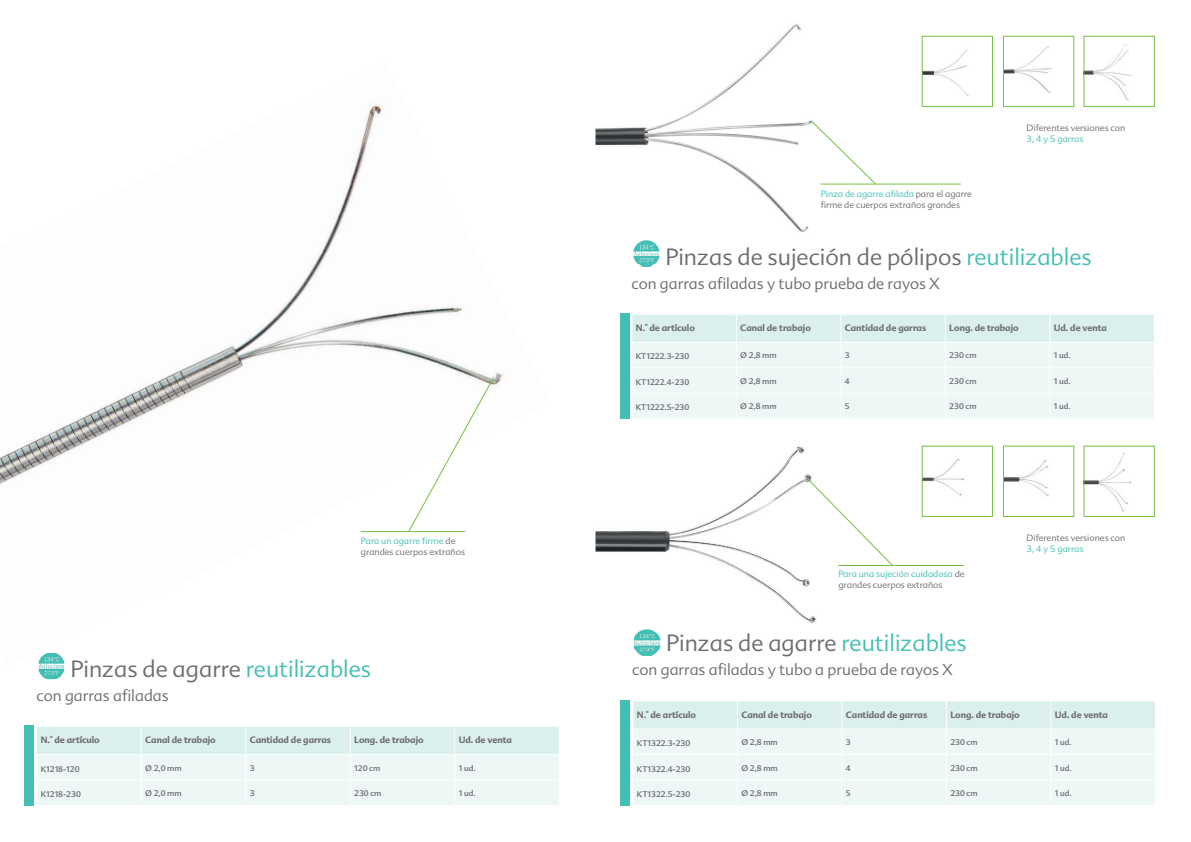
<style>
.page{position:relative;width:1191px;height:842px;background:#fff}
.page>*{position:absolute;margin:0;border:0;box-sizing:border-box;transform-origin:0 0}
.t1{font:300 23px "Advert";color:#6c6d70}
.t2{font:300 15.5px "Advert";color:#6c6d70}
.t3{font:700 9px "Advert";color:#6c6d70}
.t4{font:300 9px/10.8px "Advert";color:#6c6d70}
.t5{font:300 9px/10.8px "Advert";color:#43bfb5}
.t6{font:8px "Advert";color:#6c6d70}
.s1{color:#43bfb5}
.s2{color:#6c6d70}
</style>
<div class="page">
<img style="left:0;top:104px;width:503px;height:549px">
<img style="left:38px;top:653px;width:27px;height:26px">
<svg style="left:38px;top:677px;width:27px;height:1px"></svg>
<div style="left:24px;top:726px;width:10px;height:80px;background:#43bfb5"></div>
<svg style="left:37px;top:727px;width:522px;height:78px;background:#e6f4f2"></svg>
<hr style="left:37px;top:754px;width:104px;height:1px;background:#fff">
<hr style="left:141px;top:754px;width:105px;height:1px;background:#fff">
<hr style="left:246px;top:754px;width:104px;height:1px;background:#fff">
<hr style="left:350px;top:754px;width:105px;height:1px;background:#fff">
<hr style="left:455px;top:754px;width:104px;height:1px;background:#fff">
<hr style="left:37px;top:780px;width:104px;height:1px;background:#fff">
<hr style="left:141px;top:780px;width:105px;height:1px;background:#fff">
<hr style="left:246px;top:780px;width:104px;height:1px;background:#fff">
<hr style="left:350px;top:780px;width:105px;height:1px;background:#fff">
<hr style="left:455px;top:780px;width:104px;height:1px;background:#fff">
<hr style="left:361px;top:531px;width:104px;height:1px;background:#76c043">
<svg style="left:407px;top:376px;width:88px;height:157px"></svg>
<img style="left:595px;top:24px;width:215px;height:228px">
<img style="left:595px;top:446px;width:221px;height:202px">
<img style="left:924px;top:50px;width:45px;height:46px">
<div style="left:922px;top:36px;width:70px;height:71px;border:1px solid #76c043"></div>
<img style="left:924px;top:458px;width:40px;height:38px">
<div style="left:922px;top:446px;width:70px;height:71px;border:1px solid #76c043"></div>
<img style="left:1005px;top:46px;width:47px;height:47px">
<div style="left:1003px;top:36px;width:71px;height:71px;border:1px solid #76c043"></div>
<img style="left:1005px;top:460px;width:44px;height:36px">
<div style="left:1003px;top:446px;width:71px;height:71px;border:1px solid #76c043"></div>
<img style="left:1085px;top:44px;width:47px;height:57px">
<div style="left:1083px;top:36px;width:71px;height:71px;border:1px solid #76c043"></div>
<img style="left:1085px;top:452px;width:47px;height:60px">
<img style="left:633px;top:241px;width:26px;height:26px">
<svg style="left:633px;top:265px;width:26px;height:1px"></svg>
<img style="left:634px;top:629px;width:26px;height:27px">
<svg style="left:634px;top:651px;width:26px;height:1px"></svg>
<div style="left:620px;top:314px;width:9px;height:105px;background:#43bfb5"></div>
<div style="left:620px;top:700px;width:9px;height:106px;background:#43bfb5"></div>
<svg style="left:632px;top:314px;width:522px;height:104px;background:#e7f4f3"></svg>
<hr style="left:632px;top:342px;width:104px;height:1px;background:#fff">
<hr style="left:736px;top:342px;width:105px;height:1px;background:#fff">
<hr style="left:841px;top:342px;width:104px;height:1px;background:#fff">
<hr style="left:945px;top:342px;width:104px;height:1px;background:#fff">
<hr style="left:1049px;top:342px;width:105px;height:1px;background:#fff">
<hr style="left:632px;top:367px;width:104px;height:1px;background:#fff">
<hr style="left:736px;top:367px;width:105px;height:1px;background:#fff">
<hr style="left:841px;top:367px;width:104px;height:1px;background:#fff">
<hr style="left:945px;top:367px;width:104px;height:1px;background:#fff">
<hr style="left:1049px;top:367px;width:105px;height:1px;background:#fff">
<hr style="left:632px;top:393px;width:104px;height:1px;background:#fff">
<hr style="left:736px;top:393px;width:105px;height:1px;background:#fff">
<hr style="left:841px;top:393px;width:104px;height:1px;background:#fff">
<hr style="left:945px;top:393px;width:104px;height:1px;background:#fff">
<hr style="left:1049px;top:393px;width:105px;height:1px;background:#fff">
<svg style="left:633px;top:701px;width:522px;height:104px;background:#e7f4f3"></svg>
<hr style="left:633px;top:729px;width:104px;height:1px;background:#fff">
<hr style="left:737px;top:729px;width:105px;height:1px;background:#fff">
<hr style="left:842px;top:729px;width:104px;height:1px;background:#fff">
<hr style="left:946px;top:729px;width:104px;height:1px;background:#fff">
<hr style="left:1050px;top:729px;width:105px;height:1px;background:#fff">
<hr style="left:633px;top:754px;width:104px;height:1px;background:#fff">
<hr style="left:737px;top:754px;width:105px;height:1px;background:#fff">
<hr style="left:842px;top:754px;width:104px;height:1px;background:#fff">
<hr style="left:946px;top:754px;width:104px;height:1px;background:#fff">
<hr style="left:1050px;top:754px;width:105px;height:1px;background:#fff">
<hr style="left:633px;top:780px;width:104px;height:1px;background:#fff">
<hr style="left:737px;top:780px;width:105px;height:1px;background:#fff">
<hr style="left:842px;top:780px;width:104px;height:1px;background:#fff">
<hr style="left:946px;top:780px;width:104px;height:1px;background:#fff">
<hr style="left:1050px;top:780px;width:105px;height:1px;background:#fff">
<hr style="left:820px;top:184px;width:140px;height:1px;background:#76c043">
<svg style="left:810px;top:120px;width:67px;height:65px"></svg>
<hr style="left:838px;top:565px;width:126px;height:1px;background:#76c043">
<svg style="left:806px;top:477px;width:87px;height:90px"></svg>
<p class="t4" style="left:361px;top:535px;width:106px"><span class="s1">Para un agarre firme</span> de grandes cuerpos extraños</p>
<h1 class="t1" style="left:70px;top:656px;width:302px">Pinzas de agarre <span class="s1">reutilizables</span></h1>
<h2 class="t2" style="left:37px;top:687px;width:134px">con garras afiladas</h2>
<p class="t3" style="left:41px;top:735px;width:61px">N.° de artículo</p>
<p class="t3" style="left:145px;top:735px;width:72px">Canal de trabajo</p>
<p class="t3" style="left:250px;top:735px;width:83px">Cantidad de garras</p>
<p class="t3" style="left:354px;top:735px;width:71px">Long. de trabajo</p>
<p class="t3" style="left:459px;top:735px;width:55px">Ud. de venta</p>
<p class="t6" style="left:41px;top:764px;width:40px">K1218-120</p>
<p class="t6" style="left:145px;top:763px;width:38px">Ø 2,0 mm</p>
<p class="t6" style="left:250px;top:763px;width:6px">3</p>
<p class="t6" style="left:354px;top:763px;width:28px">120 cm</p>
<p class="t6" style="left:459px;top:763px;width:18px">1 ud.</p>
<p class="t6" style="left:41px;top:789px;width:42px">K1218-230</p>
<p class="t6" style="left:145px;top:788px;width:38px">Ø 2,0 mm</p>
<p class="t6" style="left:250px;top:788px;width:6px">3</p>
<p class="t6" style="left:354px;top:788px;width:29px">230 cm</p>
<p class="t6" style="left:459px;top:788px;width:18px">1 ud.</p>
<p class="t4" style="left:821px;top:189px;width:153px"><span class="s1">Pinza de agarre afilada</span> para el agarre firme de cuerpos extraños grandes</p>
<p class="t4" style="left:1026px;top:123px;width:100px">Diferentes versiones con</p>
<p class="t5" style="left:1026px;top:133px;width:58px">3, 4 y 5 garras</p>
<h1 class="t1" style="left:665px;top:243px;width:428px">Pinzas de sujeción de pólipos <span class="s1">reutilizables</span></h1>
<h2 class="t2" style="left:631px;top:274px;width:310px">con garras afiladas y tubo prueba de rayos X</h2>
<p class="t3" style="left:636px;top:322px;width:61px">N.° de artículo</p>
<p class="t3" style="left:740px;top:322px;width:72px">Canal de trabajo</p>
<p class="t3" style="left:845px;top:322px;width:83px">Cantidad de garras</p>
<p class="t3" style="left:949px;top:322px;width:71px">Long. de trabajo</p>
<p class="t3" style="left:1053px;top:322px;width:55px">Ud. de venta</p>
<p class="t6" style="left:636px;top:352px;width:55px">KT1222.3-230</p>
<p class="t6" style="left:740px;top:351px;width:38px">Ø 2,8 mm</p>
<p class="t6" style="left:845px;top:351px;width:6px">3</p>
<p class="t6" style="left:949px;top:351px;width:29px">230 cm</p>
<p class="t6" style="left:1053px;top:351px;width:18px">1 ud.</p>
<p class="t6" style="left:636px;top:377px;width:55px">KT1222.4-230</p>
<p class="t6" style="left:740px;top:376px;width:38px">Ø 2,8 mm</p>
<p class="t6" style="left:845px;top:376px;width:6px">4</p>
<p class="t6" style="left:949px;top:376px;width:29px">230 cm</p>
<p class="t6" style="left:1053px;top:376px;width:18px">1 ud.</p>
<p class="t6" style="left:636px;top:403px;width:55px">KT1222.5-230</p>
<p class="t6" style="left:740px;top:402px;width:38px">Ø 2,8 mm</p>
<p class="t6" style="left:845px;top:402px;width:6px">5</p>
<p class="t6" style="left:949px;top:402px;width:29px">230 cm</p>
<p class="t6" style="left:1053px;top:402px;width:18px">1 ud.</p>
<p class="t5" style="left:838px;top:568px;width:128px">Para una sujeción cuidadosa <span class="s2">de grandes cuerpos extraños</span></p>
<h1 class="t1" style="left:666px;top:629px;width:302px">Pinzas de agarre <span class="s1">reutilizables</span></h1>
<h2 class="t2" style="left:632px;top:660px;width:322px">con garras afiladas y tubo a prueba de rayos X</h2>
<p class="t4" style="left:1026px;top:532px;width:100px">Diferentes versiones con</p>
<p class="t5" style="left:1026px;top:543px;width:58px">3, 4 y 5 garras</p>
<p class="t3" style="left:637px;top:709px;width:61px">N.° de artículo</p>
<p class="t3" style="left:741px;top:709px;width:72px">Canal de trabajo</p>
<p class="t3" style="left:846px;top:709px;width:83px">Cantidad de garras</p>
<p class="t3" style="left:950px;top:709px;width:71px">Long. de trabajo</p>
<p class="t3" style="left:1054px;top:709px;width:55px">Ud. de venta</p>
<p class="t6" style="left:637px;top:738px;width:55px">KT1322.3-230</p>
<p class="t6" style="left:741px;top:737px;width:38px">Ø 2,8 mm</p>
<p class="t6" style="left:846px;top:737px;width:6px">3</p>
<p class="t6" style="left:950px;top:737px;width:29px">230 cm</p>
<p class="t6" style="left:1054px;top:737px;width:18px">1 ud.</p>
<p class="t6" style="left:637px;top:764px;width:55px">KT1322.4-230</p>
<p class="t6" style="left:741px;top:763px;width:38px">Ø 2,8 mm</p>
<p class="t6" style="left:846px;top:763px;width:6px">4</p>
<p class="t6" style="left:950px;top:763px;width:29px">230 cm</p>
<p class="t6" style="left:1054px;top:763px;width:18px">1 ud.</p>
<p class="t6" style="left:637px;top:789px;width:55px">KT1322.5-230</p>
<p class="t6" style="left:741px;top:788px;width:38px">Ø 2,8 mm</p>
<p class="t6" style="left:846px;top:788px;width:6px">5</p>
<p class="t6" style="left:950px;top:788px;width:29px">230 cm</p>
<p class="t6" style="left:1054px;top:788px;width:18px">1 ud.</p>
</div>
